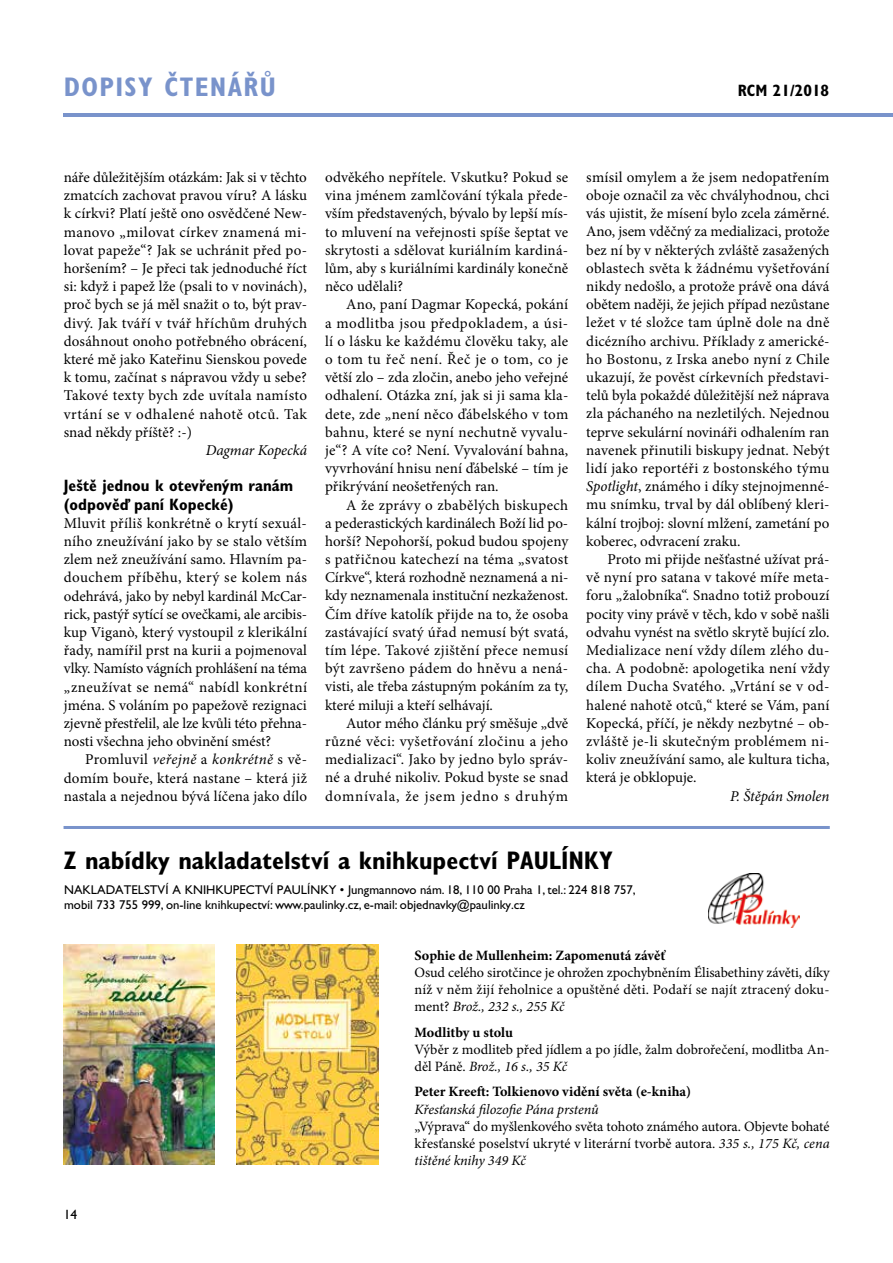
<style>
.page{position:relative;width:893px;height:1263px;background:#fff}
.page>*{position:absolute;margin:0;border:0;box-sizing:border-box;transform-origin:0 0}
.t1{font:700 condensed 27px "Gill Sans Std";letter-spacing:.05em;color:#7993cb}
.t2{font:700 condensed 25.5px "Gill Sans Std";color:#000}
.t3{font:700 condensed 16.5px/18.1px "Gill Sans Std";color:#000}
.t4{font:15px/18.1px "Minion Pro";letter-spacing:.005em;color:#000;text-align:justify}
.t5{font:italic 15px "Minion Pro";letter-spacing:-.005em;color:#000}
.t6{font:14.25px/17.1px "Minion Pro";color:#000;text-align:justify}
.t7{font:700 14.25px "Minion Pro";color:#000}
.t8{font:italic 14.25px "Minion Pro";letter-spacing:-.01em;color:#000}
.t9{font:13.5px "Gill Sans Std";color:#000}
.t10{font:12.75px/15.3px "Gill Sans Std";color:#000}
.s1{font-style:italic}
</style>
<div class="page">
<hr style="left:64px;top:113px;width:829px;height:4px;background:#7993cb">
<hr style="left:64px;top:826px;width:766px;height:3px;background:#7993cb">
<img style="left:708px;top:873px;width:91px;height:54px">
<img style="left:64px;top:944px;width:150px;height:221px">
<img style="left:237px;top:944px;width:142px;height:221px">
<h1 class="t1" style="left:64px;top:71px;width:213px">DOPISY ČTENÁŘŮ</h1>
<p class="t3" style="left:738px;top:82px;width:93px">RCM 21/2018</p>
<p class="t4" style="left:64px;top:168px;width:245px">náře důležitějším otázkám: Jak si v těchto zmatcích zachovat pravou víru? A lásku k církvi? Platí ještě ono osvědčené New&shy;manovo „milovat církev znamená mi&shy;lovat papeže“? Jak se uchránit před po&shy;horšením? – Je přeci tak jednoduché říct si: když i papež lže (psali to v novinách), proč bych se já měl snažit o to, být prav&shy;divý. Jak tváří v tvář hříchům druhých dosáhnout onoho potřebného obrácení, které mě jako Kateřinu Sienskou povede k tomu, začínat s nápravou vždy u sebe?<br>Takové texty bych zde uvítala namísto vrtání se v odhalené nahotě otců. Tak snad někdy příště? :-)</p>
<p class="t5" style="left:206px;top:440px;width:103px">Dagmar Kopecká</p>
<p class="t3" style="left:64px;top:477px;width:231px">Ještě jednou k otevřeným ranám (odpověď paní Kopecké)</p>
<p class="t4" style="left:64px;top:514px;width:245px">Mluvit příliš konkrétně o krytí sexuál&shy;ního zneužívání jako by se stalo větším zlem než zneužívání samo. Hlavním pa&shy;douchem příběhu, který se kolem nás odehrává, jako by nebyl kardinál McCar&shy;rick, pastýř sytící se ovečkami, ale arcibis&shy;kup Viganò, který vystoupil z klerikální řady, namířil prst na kurii a pojmenoval vlky. Namísto vágních prohlášení na téma „zneužívat se nemá“ nabídl konkrétní jména. S voláním po papežově rezignaci zjevně přestřelil, ale lze kvůli této přehna&shy;nosti všechna jeho obvinění smést?</p>
<p class="t4" style="left:64px;top:750px;width:245px;text-indent:21px">Promluvil <span class="s1">veřejně</span> a <span class="s1">konkrétně</span> s vě&shy;domím bouře, která nastane – která již nastala a nejednou bývá líčena jako dílo</p>
<p class="t4" style="left:325px;top:168px;width:245px">odvěkého nepřítele. Vskutku? Pokud se vina jménem zamlčování týkala přede&shy;vším představených, bývalo by lepší mís&shy;to mluvení na veřejnosti spíše šeptat ve skrytosti a sdělovat kuriálním kardiná&shy;lům, aby s kuriálními kardinály konečně něco udělali?</p>
<p class="t4" style="left:325px;top:296px;width:245px;text-indent:21px">Ano, paní Dagmar Kopecká, pokání a modlitba jsou předpokladem, a úsi&shy;lí o lásku ke každému člověku taky, ale o tom tu řeč není. Řeč je o tom, co je větší zlo – zda zločin, anebo jeho veřejné odhalení. Otázka zní, jak si ji sama kla&shy;dete, zde „není něco ďábelského v tom bahnu, které se nyní nechutně vyvalu&shy;je“? A víte co? Není. Vyvalování bahna, vyvrhování hnisu není ďábelské – tím je přikrývání neošetřených ran.</p>
<p class="t4" style="left:325px;top:496px;width:245px;text-indent:21px">A že zprávy o zbabělých biskupech a pederastických kardinálech Boží lid po&shy;horší? Nepohorší, pokud budou spojeny s patřičnou katechezí na téma „svatost Církve“, která rozhodně neznamená a ni&shy;kdy neznamenala instituční nezkaženost.<br>Čím dříve katolík přijde na to, že osoba zastávající svatý úřad nemusí být svatá, tím lépe. Takové zjištění přece nemusí být završeno pádem do hněvu a nená&shy;visti, ale třeba zástupným pokáním za ty, které miluji a kteří selhávají.</p>
<p class="t4" style="left:325px;top:714px;width:245px;text-indent:21px">Autor mého článku prý směšuje „dvě různé věci: vyšetřování zločinu a jeho medializaci“. Jako by jedno bylo správ&shy;né a druhé nikoliv. Pokud byste se snad domnívala, že jsem jedno s druhým</p>
<p class="t4" style="left:586px;top:168px;width:245px">smísil omylem a že jsem nedopatřením oboje označil za věc chvályhodnou, chci vás ujistit, že mísení bylo zcela záměrné.<br>Ano, jsem vděčný za medializaci, protože bez ní by v některých zvláště zasažených oblastech světa k žádnému vyšetřování nikdy nedošlo, a protože právě ona dává obětem naději, že jejich případ nezůstane ležet v té složce tam úplně dole na dně dicézního archivu. Příklady z americké&shy;ho Bostonu, z Irska anebo nyní z Chile ukazují, že pověst církevních představi&shy;telů byla pokaždé důležitější než náprava zla páchaného na nezletilých. Nejednou teprve sekulární novináři odhalením ran navenek přinutili biskupy jednat. Nebýt lidí jako reportéři z bostonského týmu <span class="s1">Spotlight</span>, známého i díky stejnojmenné&shy;mu snímku, trval by dál oblíbený kleri&shy;kální trojboj: slovní mlžení, zametání po koberec, odvracení zraku.</p>
<p class="t4" style="left:586px;top:550px;width:245px;text-indent:21px">Proto mi přijde nešťastné užívat prá&shy;vě nyní pro satana v takové míře meta&shy;foru „žalobníka“. Snadno totiž probouzí pocity viny právě v těch, kdo v sobě našli odvahu vynést na světlo skrytě bující zlo.<br>Medializace není vždy dílem zlého du&shy;cha. A podobně: apologetika není vždy dílem Ducha Svatého. „Vrtání se v od&shy;halené nahotě otců,“ které se Vám, paní Kopecká, příčí, je někdy nezbytné – ob&shy;zvláště je-li skutečným problémem ni&shy;koliv zneužívání samo, ale kultura ticha, která je obklopuje.</p>
<p class="t5" style="left:730px;top:785px;width:101px">P. Štěpán Smolen</p>
<h2 class="t2" style="left:64px;top:845px;width:551px">Z nabídky nakladatelství a knihkupectví PAULÍNKY</h2>
<p class="t10" style="left:64px;top:882px;width:573px">NAKLADATELSTVÍ A KNIHKUPECTVÍ PAULÍNKY • Jungmannovo nám. 18, 110 00 Praha 1, tel.: 224 818 757, mobil 733 755 999, on-line knihkupectví: www.paulinky.cz, e-mail: objednavky@paulinky.cz</p>
<p class="t9" style="left:64px;top:1207px;width:15px">14</p>
<p class="t7" style="left:415px;top:945px;width:252px">Sophie de Mullenheim: Zapomenutá závěť</p>
<p class="t6" style="left:415px;top:964px;width:417px">Osud celého sirotčince je ohrožen zpochybněním Élisabethiny závěti, díky níž v něm žijí řeholnice a opuštěné děti. Podaří se najít ztracený doku&shy;ment? <span class="s1">Brož., 232 s., 255 Kč</span></p>
<p class="t7" style="left:415px;top:1022px;width:100px">Modlitby u stolu</p>
<p class="t6" style="left:415px;top:1041px;width:416px">Výběr z modliteb před jídlem a po jídle, žalm dobrořečení, modlitba An&shy;děl Páně. <span class="s1">Brož., 16 s., 35 Kč</span></p>
<p class="t7" style="left:415px;top:1082px;width:278px">Peter Kreeft: Tolkienovo vidění světa (e-kniha)</p>
<p class="t8" style="left:415px;top:1099px;width:186px">Křesťanská filozofie Pána prstenů</p>
<p class="t6" style="left:415px;top:1117px;width:417px">„Výprava“ do myšlenkového světa tohoto známého autora. Objevte bohaté křesťanské poselství ukryté v literární tvorbě autora. <span class="s1">335 s., 175 Kč, cena tištěné knihy 349 Kč</span></p>
</div>
